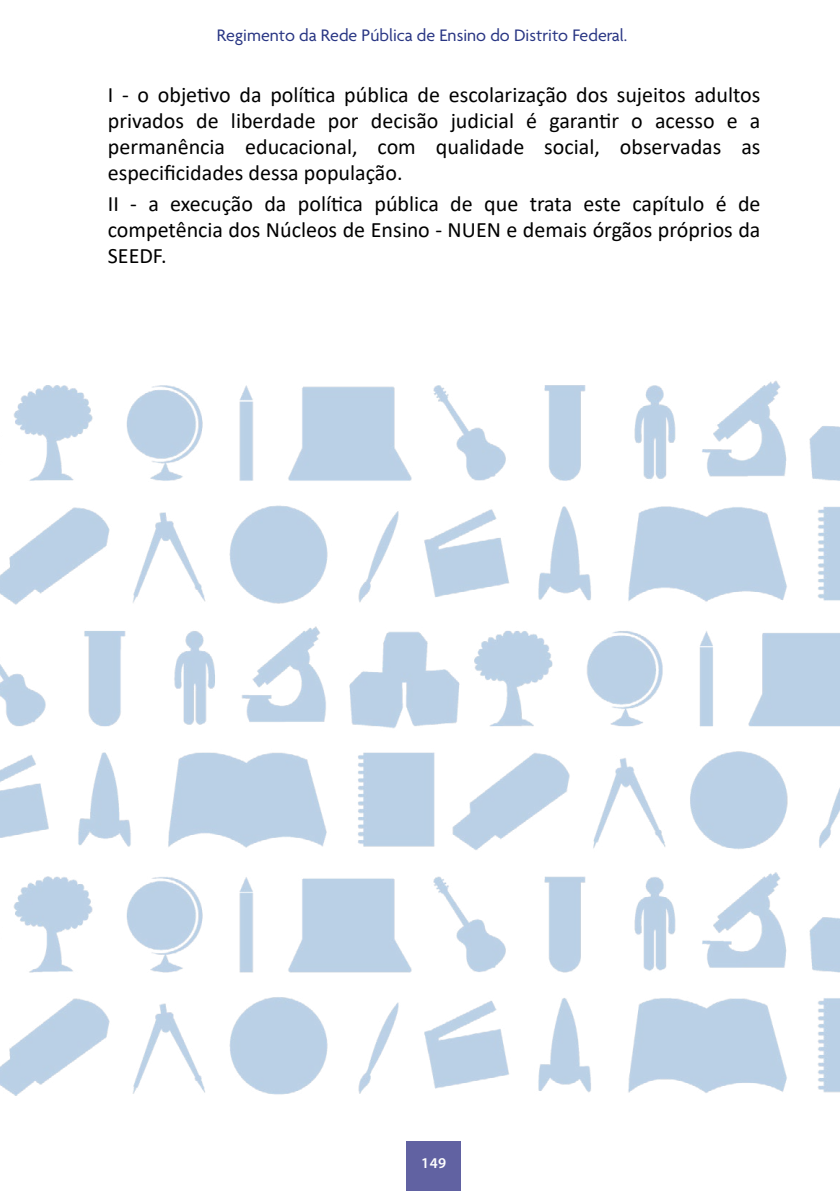
<style>
.page{position:relative;width:840px;height:1191px;background:#fff}
.page>*{position:absolute;margin:0;border:0;box-sizing:border-box;transform-origin:0 0}
.t1{font:22px/26px "Calibri";color:#000;text-align:justify}
.t2{font:18px "Agenda";color:#283583}
.t3{font:600 15px "Myriad Pro";color:#fff}
</style>
<div class="page">
<img style="left:0;top:381px;width:839px;height:715px">
<div style="left:406px;top:1141px;width:54px;height:50px;background:#6162a2"></div>
<p class="t2" style="left:217px;top:25px;width:411px">Regimento da Rede Pública de Ensino do Distrito Federal.</p>
<p class="t1" style="left:108px;top:81px;width:653px">I - o objetivo da política pública de escolarização dos sujeitos adultos privados de liberdade por decisão judicial é garantir o acesso e a permanência educacional, com qualidade social, observadas as especificidades dessa população.</p>
<p class="t1" style="left:108px;top:190px;width:653px">II - a execução da política pública de que trata este capítulo é de competência dos Núcleos de Ensino - NUEN e demais órgãos próprios da SEEDF.</p>
<p class="t3" style="left:421px;top:1153px;width:26px">149</p>
</div>
